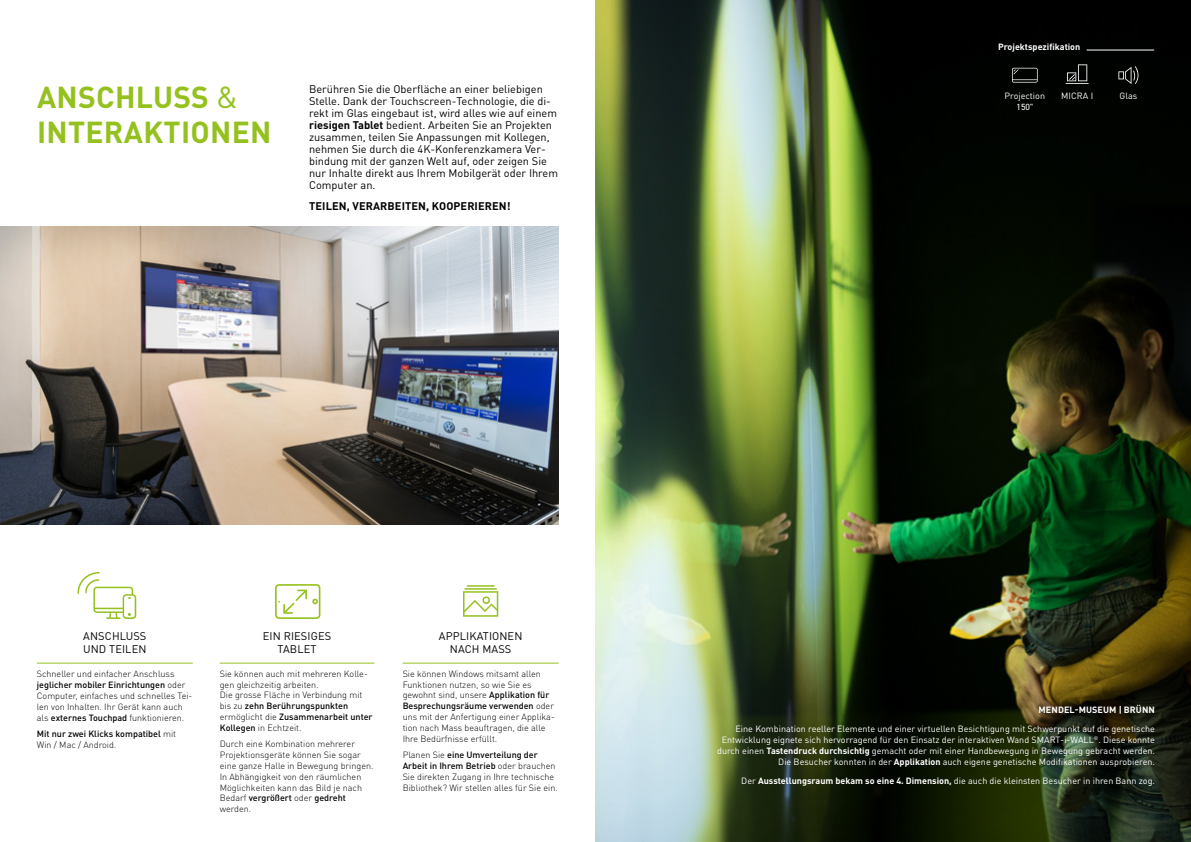
<style>
.page{position:relative;width:1191px;height:842px;background:#fff}
.page>*{position:absolute;margin:0;border:0;box-sizing:border-box;transform-origin:0 0}
.t1{font:700 30px/35px "DIN Pro";letter-spacing:.01em;color:#95c11f}
.t2{font:11px/12px "DIN Pro";color:#000}
.t3{font:700 11px "DIN Pro";letter-spacing:.01em;color:#000}
.t4{font:300 9px/10.8px "DIN Pro";color:#000}
.t5{font:9px/10.8px "DIN Pro";color:#fff;text-align:right}
.t6{font:500 9px/10.8px "DIN Pro";color:#000}
.t7{font:700 9px "DIN Pro";color:#fff}
.t8{font:9px "DIN2014";color:#fff}
.s1{font-weight:400}
.s2{font-weight:700}
.s3{font-weight:500}
.s4{font-weight:300}
</style>
<div class="page">
<img style="left:595px;top:0;width:596px;height:842px">
<svg style="left:77px;top:572px;width:59px;height:47px"></svg>
<svg style="left:463px;top:585px;width:35px;height:32px"></svg>
<img style="left:0;top:227px;width:558px;height:297px">
<hr style="left:37px;top:663px;width:156px;height:1px;background:#95c11f">
<hr style="left:220px;top:663px;width:154px;height:1px;background:#95c11f">
<hr style="left:403px;top:663px;width:155px;height:1px;background:#95c11f">
<svg style="left:275px;top:584px;width:45px;height:35px"></svg>
<svg style="left:1012px;top:68px;width:25px;height:15px"></svg>
<svg style="left:1118px;top:66px;width:20px;height:18px"></svg>
<svg style="left:1065px;top:64px;width:23px;height:20px"></svg>
<hr style="left:1086px;top:50px;width:68px;height:1px;background:#fff">
<h1 class="t1" style="left:37px;top:78px;width:236px">ANSCHLUSS <span class="s1">&amp;<br></span>INTERAKTIONEN</h1>
<p class="t2" style="left:309px;top:83px;width:250px">Berühren Sie die Oberfläche an einer beliebigen Stelle. Dank der Touchscreen-Technologie, die di&shy;rekt im Glas eingebaut ist, wird alles wie auf einem <span class="s2">riesigen Tablet</span> bedient. Arbeiten Sie an Projekten zusammen, teilen Sie Anpassungen mit Kollegen, nehmen Sie durch die 4K-Konferenzkamera Ver&shy;bindung mit der ganzen Welt auf, oder zeigen Sie nur Inhalte direkt aus Ihrem Mobilgerät oder Ihrem Computer an.</p>
<p class="t3" style="left:309px;top:199px;width:203px">TEILEN, VERARBEITEN, KOOPERIEREN!</p>
<p class="t7" style="left:998px;top:40px;width:84px">Projektspezifikation</p>
<p class="t5" style="left:1004px;top:90px;width:42px">Projection</p>
<p class="t8" style="left:1016px;top:101px;width:18px">150"</p>
<p class="t5" style="left:1061px;top:90px;width:34px">MICRA I</p>
<p class="t5" style="left:1119px;top:90px;width:19px">Glas</p>
<p class="t2" style="left:83px;top:628px;width:65px;line-height:13.2px">ANSCHLUSS<br>UND TEILEN</p>
<p class="t2" style="left:263px;top:628px;width:70px;line-height:13.2px;text-align:center">EIN RIESIGES<br>TABLET</p>
<p class="t2" style="left:439px;top:628px;width:85px;line-height:13.2px;text-align:center">APPLIKATIONEN<br>NACH MASS</p>
<p class="t4" style="left:37px;top:668px;width:157px">Schneller und einfacher Anschluss <span class="s3">jeglicher mobiler Einrichtungen</span> oder Computer, einfaches und schnelles Tei&shy;len von Inhalten. Ihr Gerät kann auch als <span class="s3">externes Touchpad</span> funktionieren.</p>
<p class="t6" style="left:37px;top:728px;width:141px">Mit nur zwei Klicks kompatibel <span class="s4">mit<br>Win / Mac / Android.</span></p>
<p class="t4" style="left:220px;top:668px;width:154px">Sie können auch mit mehreren Kolle&shy;gen gleichzeitig arbeiten.<br>Die grosse Fläche in Verbindung mit bis zu <span class="s3">zehn Berührungspunkten </span>ermöglicht die <span class="s3">Zusammenarbeit unter<br>Kollegen</span> in Echtzeit.</p>
<p class="t4" style="left:220px;top:738px;width:155px">Durch eine Kombination mehrerer<br>Projektionsgeräte können Sie sogar eine ganze Halle in Bewegung bringen.<br>In Abhängigkeit von den räumlichen<br>Möglichkeiten kann das Bild je nach<br>Bedarf <span class="s3">vergrößert</span> oder <span class="s3">gedreht </span>werden.</p>
<p class="t4" style="left:403px;top:668px;width:154px">Sie können Windows mitsamt allen Funktionen nutzen, so wie Sie es gewohnt sind, unsere <span class="s3">Applikation für Besprechungsräume verwenden</span> oder uns mit der Anfertigung einer Applika&shy;tion nach Mass beauftragen, die alle Ihre Bedürfnisse erfüllt.</p>
<p class="t4" style="left:403px;top:749px;width:157px">Planen Sie <span class="s3">eine Umverteilung der Arbeit in Ihrem Betrieb</span> oder brauchen Sie direkten Zugang in Ihre technische Bibliothek? Wir stellen alles für Sie ein.</p>
<p class="t7" style="left:1038px;top:703px;width:118px">MENDEL-MUSEUM | BRÜNN</p>
<p class="t5" style="left:717px;top:723px;width:439px">Eine Kombination reeller Elemente und einer virtuellen Besichtigung mit Schwerpunkt auf die genetische Entwicklung eignete sich hervorragend für den Einsatz der interaktiven Wand SMART-i-WALL<sup>®</sup>. Diese konnte durch einen <span class="s2">Tastendruck durchsichtig</span> gemacht oder mit einer Handbewegung in Bewegung gebracht werden.<br>Die Besucher konnten in der <span class="s2">Applikation</span> auch eigene genetische Modifikationen ausprobieren.</p>
<p class="t5" style="left:741px;top:775px;width:415px">Der <span class="s2">Ausstellungsraum bekam so eine 4. Dimension,</span> die auch die kleinsten Besucher in ihren Bann zog.</p>
</div>
